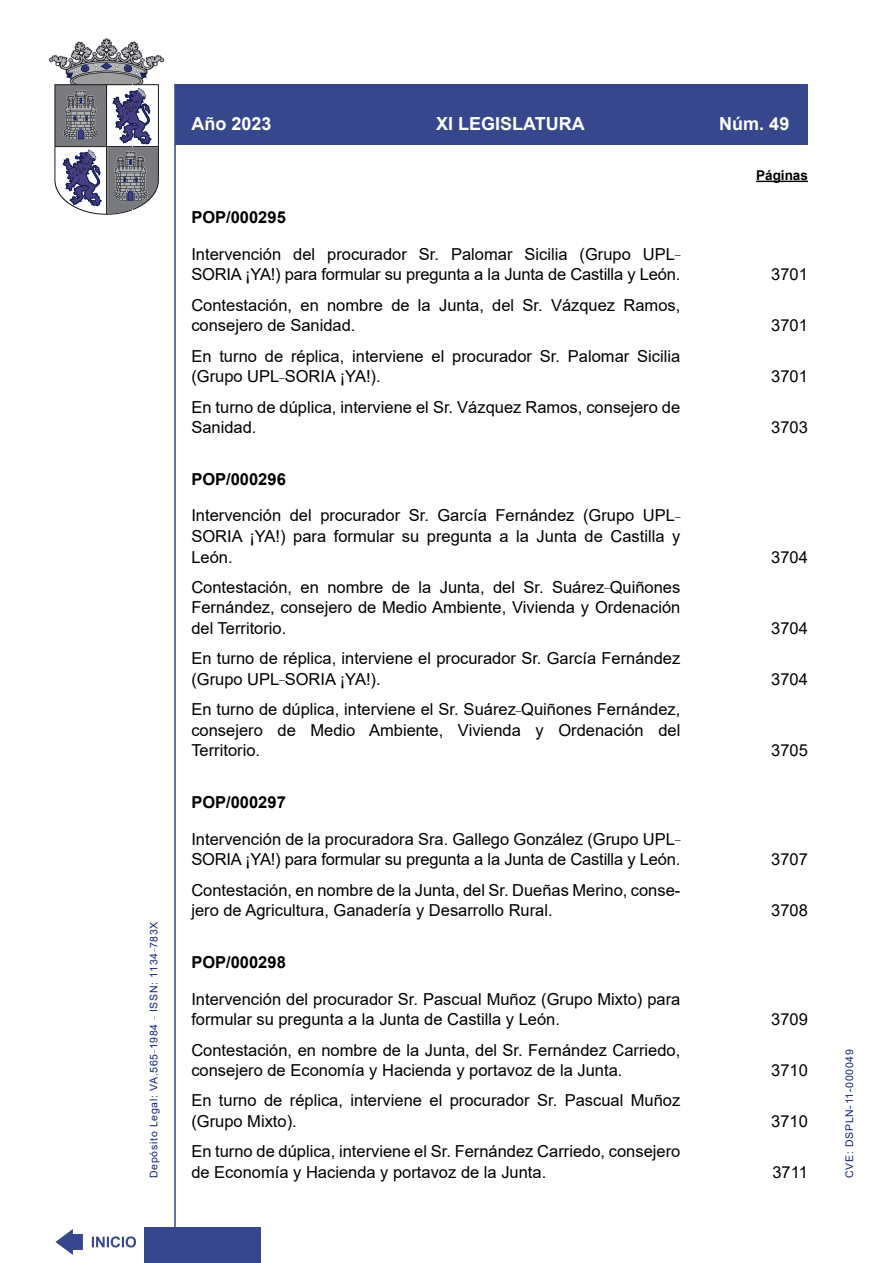
<style>
.page{position:relative;width:893px;height:1263px;background:#fff}
.page>*{position:absolute;margin:0;border:0;box-sizing:border-box;transform-origin:0 0}
.t1{font:700 18px "Arial";color:#fff}
.Sumario{font:16.5px/20.5px "Arial";color:#000}
.SumarioEpigrafe{font:700 16.5px "Arial";color:#000}
.Paginas2mm{font:700 13.5px "Arial";color:#000}
.t2{font:10.5px "Arial";letter-spacing:.065em;color:#122678}
</style>
<div class="page">
<hr style="left:174px;top:84px;width:2px;height:1179px;background:#36478c">
<div style="left:144px;top:1227px;width:117px;height:36px;background:#36478c"></div>
<hr style="left:174px;top:84px;width:634px;height:1px;background:#36478c">
<svg style="left:92px;top:1236px;width:44px;height:11px"></svg>
<svg style="left:55px;top:1229px;width:28px;height:26px"></svg>
<div style="left:175px;top:85px;width:633px;height:60px;background:#36478c"></div>
<svg style="left:49px;top:38px;width:115px;height:177px"></svg>
<hr style="left:756px;top:181px;width:52px;height:1px;background:#000">
<p class="t2" style="left:146px;top:1178px;width:258px;rotate:-90deg">Depósito Legal: VA.565<sup>_</sup>1984 <sup>_</sup> ISSN: 1134<sup>_</sup>783X</p>
<p class="t1" style="left:191px;top:111px;width:82px">Año 2023</p>
<p class="t1" style="left:436px;top:111px;width:150px">XI LEGISLATURA</p>
<p class="t1" style="left:719px;top:111px;width:72px">Núm. 49</p>
<p class="SumarioEpigrafe" style="left:191px;top:206px;width:96px">POP/000295</p>
<p class="Sumario" style="left:191px;top:244px;width:490px">Intervención del procurador Sr. Palomar Sicilia (Grupo UPL<sup>_<br></sup>SORIA ¡YA!) para formular su pregunta a la Junta de Castilla y León.</p>
<p class="Sumario" style="left:191px;top:295px;width:490px">Contestación, en nombre de la Junta, del Sr. Vázquez Ramos, consejero de Sanidad.</p>
<p class="Sumario" style="left:191px;top:345px;width:490px">En turno de réplica, interviene el procurador Sr. Palomar Sicilia (Grupo UPL<sup>_</sup>SORIA ¡YA!).</p>
<p class="Sumario" style="left:191px;top:396px;width:490px">En turno de dúplica, interviene el Sr. Vázquez Ramos, consejero de<br>Sanidad.</p>
<p class="SumarioEpigrafe" style="left:191px;top:467px;width:96px">POP/000296</p>
<p class="Sumario" style="left:191px;top:505px;width:490px;text-align:justify">Intervención del procurador Sr. García Fernández (Grupo UPL<sup>_ </sup>SORIA ¡YA!) para formular su pregunta a la Junta de Castilla y León.</p>
<p class="Sumario" style="left:191px;top:577px;width:490px;text-align:justify">Contestación, en nombre de la Junta, del Sr. Suárez<sup>_</sup>Quiñones Fernández, consejero de Medio Ambiente, Vivienda y Ordenación del Territorio.</p>
<p class="Sumario" style="left:191px;top:648px;width:490px">En turno de réplica, interviene el procurador Sr. García Fernández (Grupo UPL<sup>_</sup>SORIA ¡YA!).</p>
<p class="Sumario" style="left:191px;top:699px;width:490px;text-align:justify">En turno de dúplica, interviene el Sr. Suárez<sup>_</sup>Quiñones Fernández, consejero de Medio Ambiente, Vivienda y Ordenación del Territorio.</p>
<p class="SumarioEpigrafe" style="left:191px;top:790px;width:96px">POP/000297</p>
<p class="Sumario" style="left:191px;top:829px;width:490px">Intervención de la procuradora Sra. Gallego González (Grupo UPL<sup>_<br></sup>SORIA ¡YA!) para formular su pregunta a la Junta de Castilla y León.</p>
<p class="Sumario" style="left:191px;top:879px;width:490px">Contestación, en nombre de la Junta, del Sr. Dueñas Merino, conse&shy;jero de Agricultura, Ganadería y Desarrollo Rural.</p>
<p class="SumarioEpigrafe" style="left:191px;top:950px;width:96px">POP/000298</p>
<p class="Sumario" style="left:191px;top:988px;width:490px">Intervención del procurador Sr. Pascual Muñoz (Grupo Mixto) para formular su pregunta a la Junta de Castilla y León.</p>
<p class="Sumario" style="left:191px;top:1039px;width:490px">Contestación, en nombre de la Junta, del Sr. Fernández Carriedo, consejero de Economía y Hacienda y portavoz de la Junta.</p>
<p class="Sumario" style="left:191px;top:1090px;width:490px">En turno de réplica, interviene el procurador Sr. Pascual Muñoz (Grupo Mixto).</p>
<p class="Sumario" style="left:191px;top:1141px;width:490px">En turno de dúplica, interviene el Sr. Fernández Carriedo, consejero de Economía y Hacienda y portavoz de la Junta.</p>
<p class="Paginas2mm" style="left:756px;top:166px;width:53px">Páginas</p>
<p class="Sumario" style="left:771px;top:264px;width:38px">3701</p>
<p class="Sumario" style="left:771px;top:315px;width:38px">3701</p>
<p class="Sumario" style="left:771px;top:366px;width:38px">3701</p>
<p class="Sumario" style="left:771px;top:417px;width:38px">3703</p>
<p class="Sumario" style="left:771px;top:546px;width:38px">3704</p>
<p class="Sumario" style="left:771px;top:618px;width:38px">3704</p>
<p class="Sumario" style="left:771px;top:669px;width:38px">3704</p>
<p class="Sumario" style="left:771px;top:740px;width:38px">3705</p>
<p class="Sumario" style="left:771px;top:849px;width:38px">3707</p>
<p class="Sumario" style="left:771px;top:900px;width:38px">3708</p>
<p class="Sumario" style="left:771px;top:1009px;width:38px">3709</p>
<p class="Sumario" style="left:771px;top:1060px;width:38px">3710</p>
<p class="Sumario" style="left:771px;top:1111px;width:38px">3710</p>
<p class="Sumario" style="left:772px;top:1162px;width:37px">3711</p>
<p class="t2" style="left:842px;top:1178px;width:130px;rotate:-90deg">CVE: DSPLN-11-000049</p>
</div>
